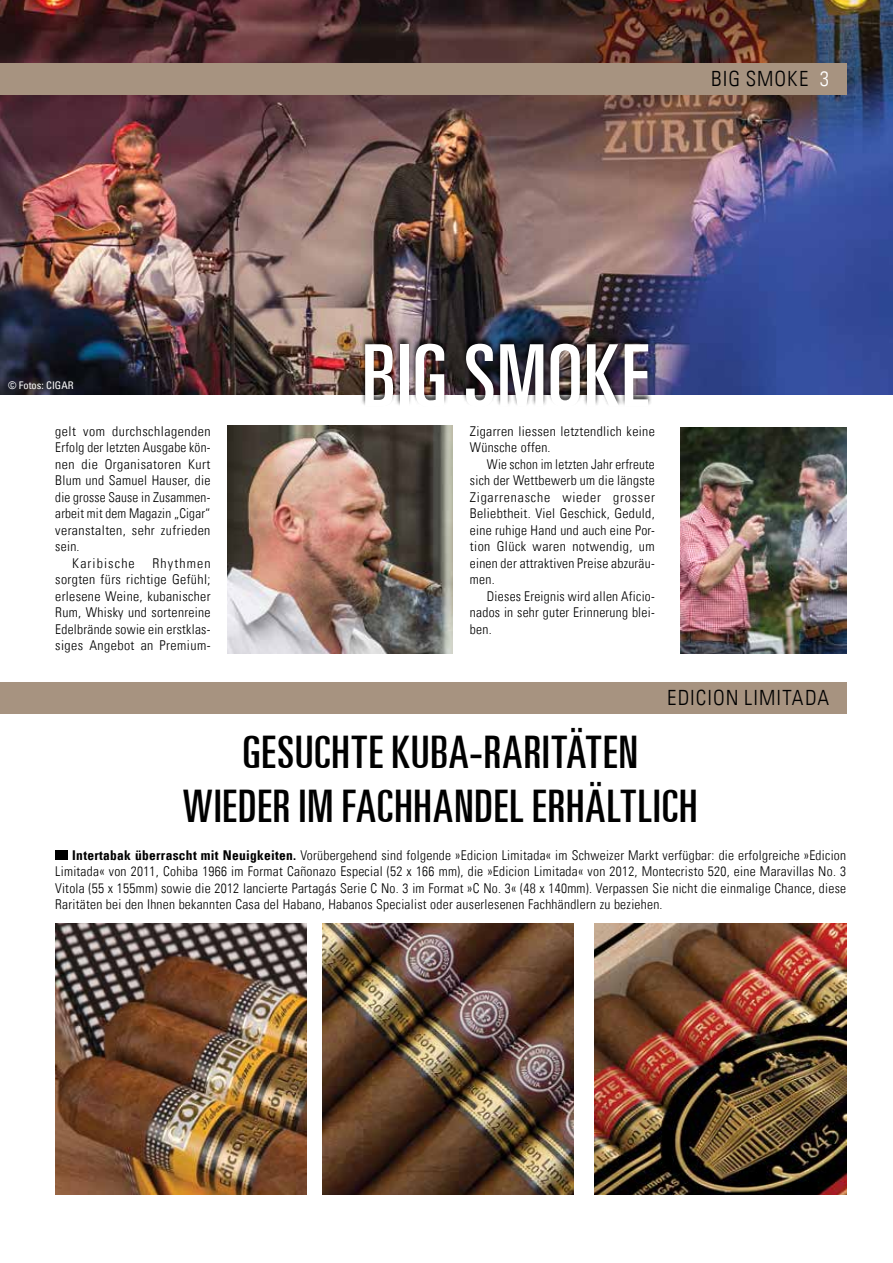
<style>
.page{position:relative;width:893px;height:1263px;background:#fff}
.page>*{position:absolute;margin:0;border:0;box-sizing:border-box;transform-origin:0 0}
.t1{font:ultra-condensed 86.4px "Univers LT";letter-spacing:.015em;color:#fff}
.t2{font:ultra-condensed 45px/54px "Univers LT";letter-spacing:.03em;color:#000;text-align:center}
.t3{font:300 condensed 21px "Univers LT";letter-spacing:.045em;color:#000}
.t4{font:300 condensed 13.5px/16.5px "Univers LT";letter-spacing:.02em;color:#000;text-align:justify}
.t5{font:300 condensed 13.5px "Univers LT";letter-spacing:.08em;color:#000}
.t6{font:condensed 10.5px "Univers LT";color:#fff}
.s1{color:#fff}
.s2{font-weight:700}
</style>
<div class="page">
<img style="left:0;top:0;width:893px;height:394px">
<div style="left:0;top:64px;width:846px;height:31px;background:#a79380"></div>
<div style="left:0;top:682px;width:846px;height:31px;background:#a79380"></div>
<div style="left:360px;top:335px;width:293px;height:71px;background:#000;opacity:.75"></div>
<img style="left:227px;top:426px;width:226px;height:227px">
<img style="left:680px;top:427px;width:166px;height:226px">
<div style="left:55px;top:850px;width:13px;height:10px;background:#000"></div>
<img style="left:322px;top:924px;width:251px;height:271px">
<img style="left:55px;top:924px;width:252px;height:271px">
<img style="left:595px;top:924px;width:251px;height:271px">
<p class="t6" style="left:8px;top:379px;width:67px">© Fotos: CIGAR</p>
<p class="t4" style="left:55px;top:423px;width:157px">gelt vom durchschlagenden</p>
<p class="t4" style="left:55px;top:439px;width:157px">Erfolg der letzten Ausgabe kön-</p>
<p class="t4" style="left:55px;top:456px;width:157px">nen die Organisatoren Kurt</p>
<p class="t4" style="left:55px;top:472px;width:157px">Blum und Samuel Hauser, die</p>
<p class="t4" style="left:55px;top:489px;width:157px">die grosse Sause in Zusammen-</p>
<p class="t4" style="left:55px;top:505px;width:157px">arbeit mit dem Magazin „Cigar“</p>
<p class="t4" style="left:55px;top:522px;width:157px">veranstalten, sehr zufrieden</p>
<p class="t4" style="left:55px;top:538px;width:26px">sein.</p>
<p class="t5" style="left:72px;top:555px;width:64px">Karibische</p>
<p class="t4" style="left:55px;top:555px;width:157px;text-indent:97px">Rhythmen sorgten fürs richtige Gefühl; erlesene Weine, kubanischer Rum, Whisky und sortenreine Edelbrände sowie ein erstklas&shy;siges Angebot an Premium-</p>
<h3 class="t3" style="left:711px;top:65px;width:119px">BIG SMOKE <span class="s1">3</span></h3>
<h1 class="t1" style="left:362px;top:327px;width:288px">BIG SMOKE</h1>
<p class="t4" style="left:470px;top:423px;width:186px">Zigarren liessen letztendlich keine<br>Wünsche offen.</p>
<p class="t4" style="left:470px;top:456px;width:187px;text-indent:17px">Wie schon im letzten Jahr erfreute sich der Wettbewerb um die längste Zigarrenasche wieder grosser Beliebtheit. Viel Geschick, Geduld, eine ruhige Hand und auch eine Por&shy;tion Glück waren notwendig, um einen der attraktiven Preise abzuräu&shy;men.</p>
<p class="t4" style="left:470px;top:588px;width:186px;text-indent:17px">Dieses Ereignis wird allen Aficio&shy;nados in sehr guter Erinnerung blei&shy;ben.</p>
<h3 class="t3" style="left:667px;top:685px;width:163px">EDICION LIMITADA</h3>
<h2 class="t2" style="left:183px;top:724px;width:516px">GESUCHTE KUBA-RARITÄTEN<br>WIEDER IM FACHHANDEL ERHÄLTLICH</h2>
<p class="t4" style="left:55px;top:847px;width:792px;text-indent:17px"><span class="s2">Intertabak überrascht mit Neuigkeiten.</span> Vorübergehend sind folgende »Edicion Limitada« im Schweizer Markt verfügbar: die erfolgreiche »Edicion Limitada« von 2011, Cohiba 1966 im Format Cañonazo Especial (52 x 166 mm), die »Edicion Limitada« von 2012, Montecristo 520, eine Maravillas No. 3<br>Vitola (55 x 155mm) sowie die 2012 lancierte Partagás Serie C No. 3 im Format »C No. 3« (48 x 140mm). Verpassen Sie nicht die einmalige Chance, diese Raritäten bei den Ihnen bekannten Casa del Habano, Habanos Specialist oder auserlesenen Fachhändlern zu beziehen.</p>
</div>
